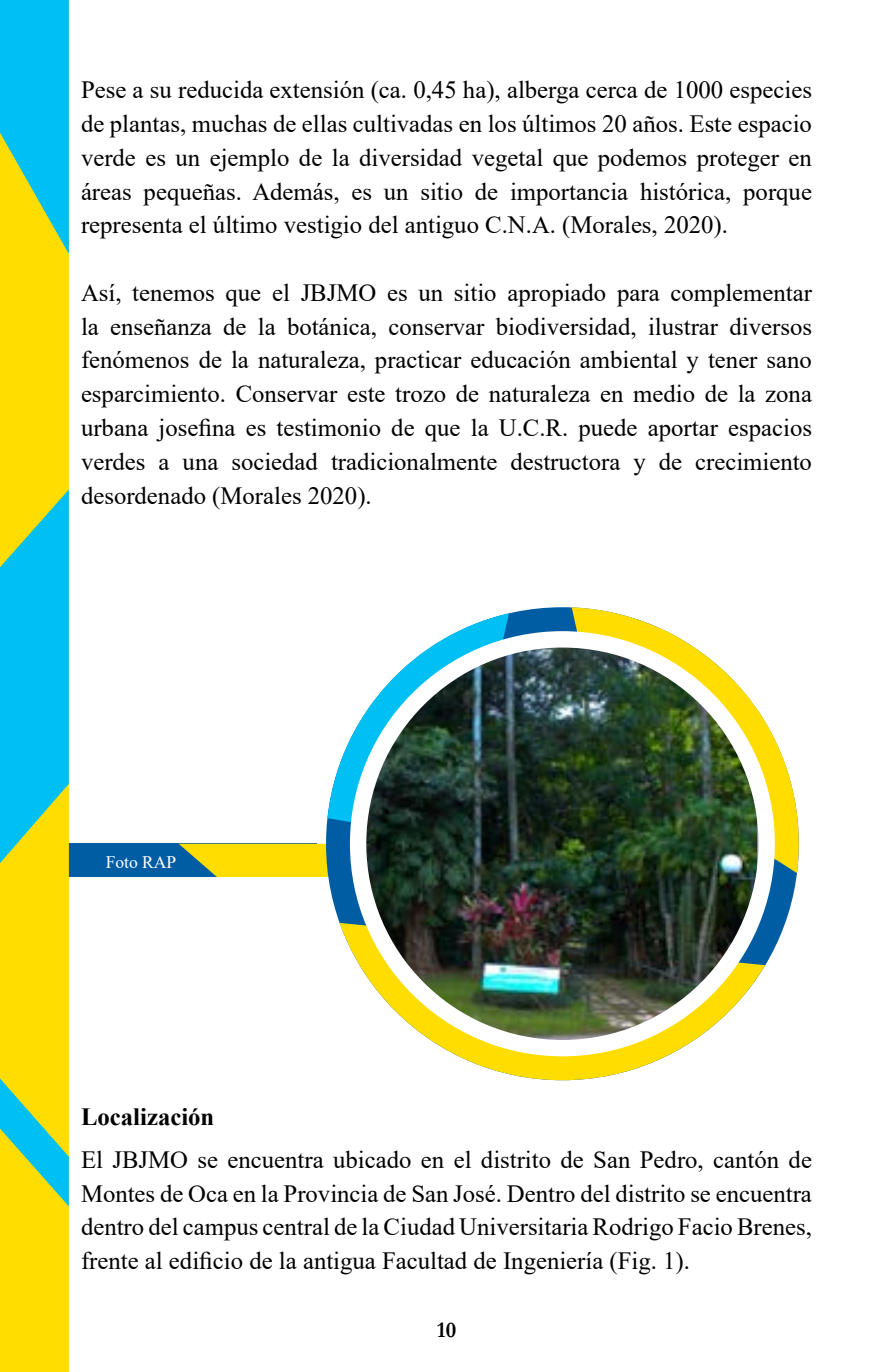
<style>
.page{position:relative;width:893px;height:1372px;background:#fff}
.page>*{position:absolute;margin:0;border:0;box-sizing:border-box;transform-origin:0 0}
.t1{font:24.75px/33.8px "Times New Roman";color:#000;text-align:justify}
.t2{font:700 24.75px "Times New Roman";color:#000}
.t3{font:700 22.5px "Garamond";color:#000}
.t4{font:17.55px "Times New Roman";color:#fff}
</style>
<div class="page">
<div style="left:4px;top:843px;width:313px;height:34px;background:#005da4"></div>
<svg style="left:340px;top:922px;width:425px;height:158px"></svg>
<svg style="left:572px;top:607px;width:227px;height:266px"></svg>
<svg style="left:179px;top:613px;width:330px;height:264px"></svg>
<img style="left:358px;top:639px;width:399px;height:409px">
<div style="left:350px;top:631px;width:425px;height:425px;border:16px solid #fff;border-radius:50%"></div>
<div style="left:0;top:254px;width:69px;height:1117px;background:#fd0"></div>
<svg style="left:0;top:0;width:69px;height:254px;background:#3dc6b8"></svg>
<svg style="left:0;top:1078px;width:69px;height:128px;background:#9bd15e"></svg>
<svg style="left:0;top:489px;width:69px;height:374px;background:#35c6bf"></svg>
<p class="t1" style="left:81px;top:72px;width:732px">Pese a su reducida extensión (ca. 0,45 ha), alberga cerca de 1000 especies de plantas, muchas de ellas cultivadas en los últimos 20 años. Este espacio verde es un ejemplo de la diversidad vegetal que podemos proteger en áreas pequeñas. Además, es un sitio de importancia histórica, porque representa el último vestigio del antiguo C.N.A. (Morales, 2020).</p>
<p class="t1" style="left:81px;top:275px;width:732px">Así, tenemos que el JBJMO es un sitio apropiado para complementar la enseñanza de la botánica, conservar biodiversidad, ilustrar diversos fenómenos de la naturaleza, practicar educación ambiental y tener sano esparcimiento. Conservar este trozo de naturaleza en medio de la zona urbana josefina es testimonio de que la U.C.R. puede aportar espacios verdes a una sociedad tradicionalmente destructora y de crecimiento desordenado (Morales 2020).</p>
<p class="t4" style="left:106px;top:849px;width:72px">Foto RAP</p>
<p class="t2" style="left:81px;top:1099px;width:135px">Localización</p>
<p class="t1" style="left:81px;top:1141px;width:732px">El JBJMO se encuentra ubicado en el distrito de San Pedro, cantón de Montes de Oca en la Provincia de San José. Dentro del distrito se encuentra dentro del campus central de la Ciudad Universitaria Rodrigo Facio Brenes, frente al edificio de la antigua Facultad de Ingeniería (Fig. 1).</p>
<p class="t3" style="left:437px;top:1313px;width:21px">10</p>
</div>
